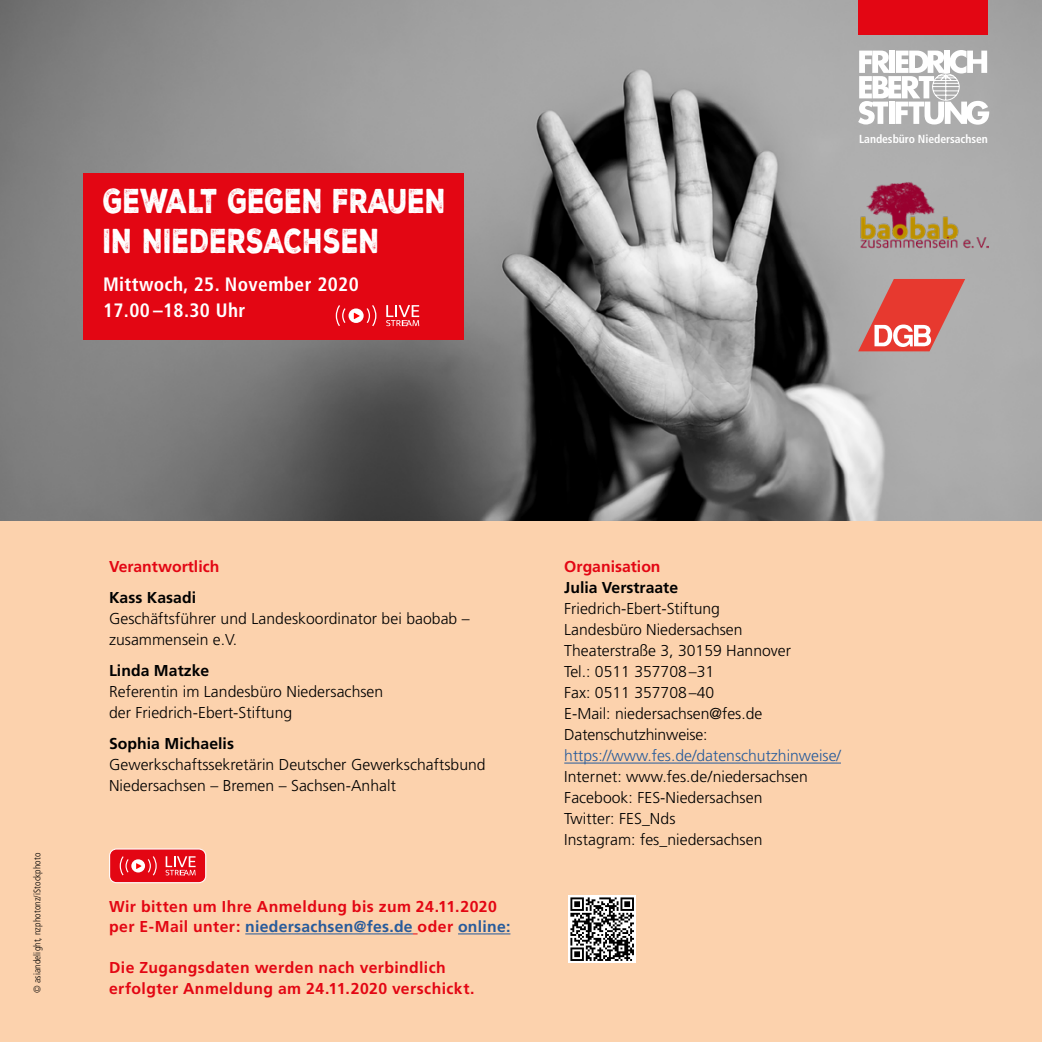
<style>
.page{position:relative;width:1042px;height:1042px;background:#fff}
.page>*{position:absolute;margin:0;border:0;box-sizing:border-box;transform-origin:0 0}
.t1{font:33.43px/39.9px "Nexa Rust Sans Black 1";color:#fff;scale:.75 1}
.t2{font:700 condensed 19.43px/25.2px "Frutiger";letter-spacing:.02em;color:#fff}
.t3{font:300 15.75px/21px "Frutiger";letter-spacing:.005em;color:#000}
.t4{font:700 15.75px/20.1px "Frutiger";letter-spacing:.015em;color:#e30613}
.t5{font:700 15.75px/21px "Frutiger CE";letter-spacing:.025em;color:#e30613}
.t6{font:300 15.75px "Frutiger";color:#275b9b}
.t7{font:700 15.75px "Frutiger";color:#000}
.t8{font:700 15.75px "Frutiger CE";letter-spacing:.005em;color:#000}
.t9{font:700 condensed 11.72px "Frutiger";letter-spacing:-.005em;color:#fff}
.t10{font:300 condensed 9.62px "Frutiger";letter-spacing:.01em;color:#000}
.s1{color:#275b9b}
</style>
<div class="page">
<div style="left:0;top:521px;width:1042px;height:521px;background:#fcd2ad"></div>
<img style="left:0;top:0;width:1042px;height:521px">
<div style="left:858px;top:0;width:129px;height:35px;background:#e30613"></div>
<svg style="left:858px;top:50px;width:131px;height:75px"></svg>
<img style="left:858px;top:169px;width:130px;height:92px">
<svg style="left:858px;top:279px;width:107px;height:72px;background:#d5716c"></svg>
<hr style="left:564px;top:762px;width:277px;height:1px;background:#275b9b">
<svg style="left:109px;top:848px;width:97px;height:35px;background:#e83942"></svg>
<div style="left:83px;top:174px;width:381px;height:166px;background:#e30613"></div>
<svg style="left:386px;top:305px;width:33px;height:21px"></svg>
<svg style="left:348px;top:308px;width:16px;height:15px"></svg>
<svg style="left:354px;top:313px;width:6px;height:6px"></svg>
<svg style="left:336px;top:305px;width:9px;height:21px"></svg>
<svg style="left:366px;top:305px;width:10px;height:21px"></svg>
<hr style="left:245px;top:933px;width:168px;height:1px;background:#275b9b">
<hr style="left:458px;top:933px;width:52px;height:1px;background:#275b9b">
<div style="left:568px;top:895px;width:68px;height:68px;background:#fff"></div>
<svg style="left:570px;top:897px;width:64px;height:64px"></svg>
<h1 class="t1" style="left:103px;top:181px;width:458px">GEWALT GEGEN FRAUEN<br>IN NIEDERSACHSEN</h1>
<p class="t2" style="left:103px;top:272px;width:257px">Mittwoch, 25. November 2020<br>17.00 –18.30 Uhr</p>
<p class="t9" style="left:859px;top:132px;width:130px">Landesbüro Niedersachsen</p>
<p class="t10" style="left:32px;top:993px;width:142px;rotate:-90deg">© asiandelight, nzphotonz/iStockphoto</p>
<p class="t4" style="left:109px;top:557px;width:112px">Verantwortlich</p>
<p class="t8" style="left:109px;top:588px;width:89px">Kass Kasadi</p>
<p class="t3" style="left:109px;top:608px;width:362px">Geschäftsführer und Landeskoordinator bei baobab – zusammensein e.V.</p>
<p class="t7" style="left:109px;top:661px;width:102px">Linda Matzke</p>
<p class="t3" style="left:109px;top:681px;width:276px">Referentin im Landesbüro Niedersachsen der Friedrich-Ebert-Stiftung</p>
<p class="t8" style="left:109px;top:734px;width:126px">Sophia Michaelis</p>
<p class="t3" style="left:109px;top:754px;width:378px">Gewerkschaftssekretärin Deutscher Gewerkschaftsbund<br>Niedersachsen – Bremen – Sachsen-Anhalt</p>
<p class="t4" style="left:109px;top:896px;width:403px">Wir bitten um Ihre Anmeldung bis zum 24.11.2020 per E-Mail unter: <span class="s1">niedersachsen@fes.de</span> oder <span class="s1">online:</span></p>
<p class="t5" style="left:109px;top:957px;width:367px">Die Zugangsdaten werden nach verbindlich erfolgter Anmeldung am 24.11.2020 verschickt.</p>
<p class="t4" style="left:564px;top:557px;width:98px">Organisation</p>
<p class="t7" style="left:564px;top:579px;width:115px">Julia Verstraate</p>
<p class="t3" style="left:564px;top:598px;width:228px">Friedrich-Ebert-Stiftung<br>Landesbüro Niedersachsen<br>Theaterstraße 3, 30159 Hannover<br>Tel.: 0511 357708–31<br>Fax: 0511 357708–40<br>E-Mail: niedersachsen@fes.de<br>Datenschutzhinweise:</p>
<p class="t6" style="left:564px;top:747px;width:278px">https://www.fes.de/datenschutzhinweise/</p>
<p class="t3" style="left:564px;top:766px;width:245px">Internet: www.fes.de/niedersachsen<br>Facebook: FES-Niedersachsen<br>Twitter: FES_Nds<br>Instagram: fes_niedersachsen</p>
</div>
